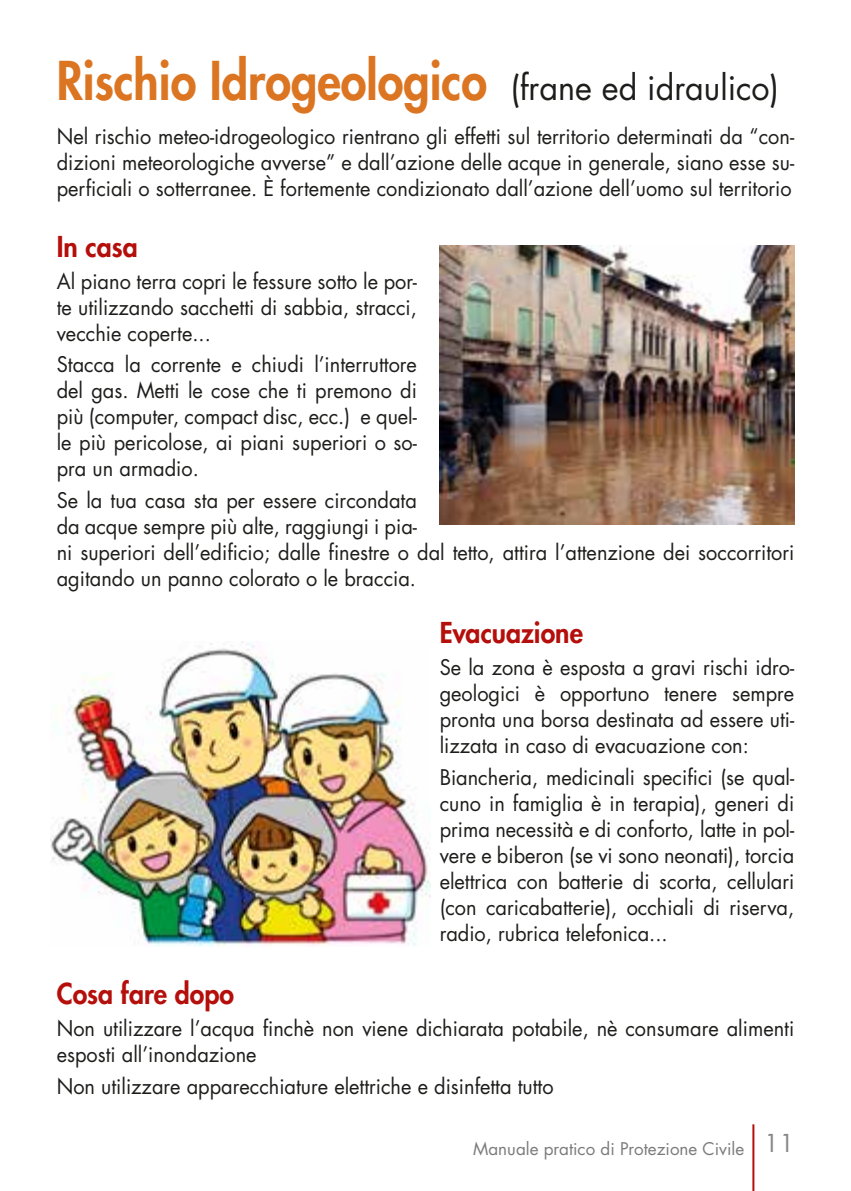
<style>
.page{position:relative;width:851px;height:1191px;background:#fff}
.page>*{position:absolute;margin:0;border:0;box-sizing:border-box;transform-origin:0 0}
.t1{font:800 52px "Futura Std";color:#dc7522;scale:.9 1}
.t2{font:800 28px "Futura Std";color:#b40f0b;scale:.95 1}
.t3{font:21px/26px "Futura Std";color:#1d1d1b;text-align:justify;scale:.95 1}
.t4{font:17px "Futura Std";color:#7c7b7b}
.s1{font-weight:400;font-size:34px;color:#1d1d1b}
</style>
<div class="page">
<img style="left:439px;top:246px;width:355px;height:278px">
<img style="left:50px;top:641px;width:381px;height:305px">
<hr style="left:752px;top:1124px;width:2px;height:67px;background:#b40f0b">
<h1 class="t1" style="left:57px;top:47px;width:804px">Rischio Idrogeologico <span class="s1">(frane ed idraulico)</span></h1>
<p class="t3" style="left:57px;top:123px;width:777px">Nel rischio meteo-idrogeologico rientrano gli effetti sul territorio determinati da “con&shy;dizioni meteorologiche avverse” e dall’azione delle acque in generale, siano esse su&shy;perficiali o sotterranee. È fortemente condizionato dall’azione dell’uomo sul territorio</p>
<h2 class="t2" style="left:57px;top:229px;width:87px">In casa</h2>
<p class="t3" style="left:57px;top:268px;width:380px">Al piano terra copri le fessure sotto le por&shy;te utilizzando sacchetti di sabbia, stracci, vecchie coperte...</p>
<p class="t3" style="left:57px;top:352px;width:380px">Stacca la corrente e chiudi l’interruttore del gas. Metti le cose che ti premono di più (computer, compact disc, ecc.) e quel&shy;le più pericolose, ai piani superiori o so&shy;pra un armadio.</p>
<p class="t3" style="left:57px;top:487px;width:777px;text-align:left">Se la tua casa sta per essere circondata<br>da acque sempre più alte, raggiungi i pia-<br>ni superiori dell’edificio; dalle finestre o dal tetto, attira l’attenzione dei soccorritori agitando un panno colorato o le braccia.</p>
<h2 class="t2" style="left:439px;top:615px;width:152px">Evacuazione</h2>
<p class="t3" style="left:439px;top:654px;width:374px">Se la zona è esposta a gravi rischi idro&shy;geologici è opportuno tenere sempre pronta una borsa destinata ad essere uti&shy;lizzata in caso di evacuazione con:</p>
<p class="t3" style="left:439px;top:764px;width:375px">Biancheria, medicinali specifici (se qual&shy;cuno in famiglia è in terapia), generi di prima necessità e di conforto, latte in pol&shy;vere e biberon (se vi sono neonati), torcia elettrica con batterie di scorta, cellulari (con caricabatterie), occhiali di riserva, radio, rubrica telefonica...</p>
<h2 class="t2" style="left:57px;top:976px;width:188px">Cosa fare dopo</h2>
<p class="t3" style="left:57px;top:1015px;width:777px">Non utilizzare l’acqua finchè non viene dichiarata potabile, nè consumare alimenti esposti all’inondazione</p>
<p class="t3" style="left:57px;top:1073px;width:524px">Non utilizzare apparecchiature elettriche e disinfetta tutto</p>
<p class="t4" style="left:473px;top:1137px;width:322px">Manuale pratico di Protezione Civile <sup>11</sup></p>
</div>
